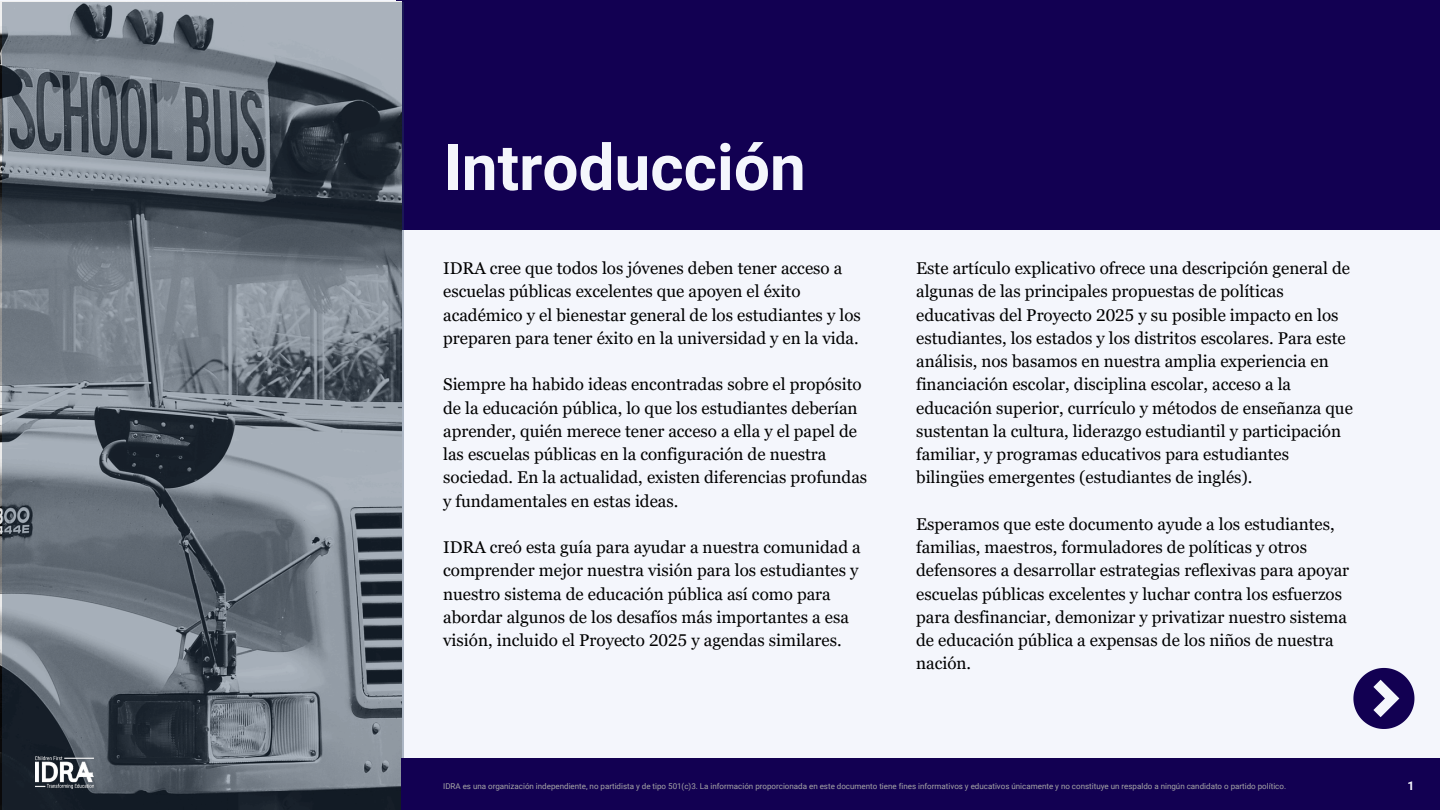
<style>
.page{position:relative;width:1440px;height:810px;background:#f4f6fc}
.page>*{position:absolute;margin:0;border:0;box-sizing:border-box;transform-origin:0 0}
.t1{font:700 64px "Roboto";color:#f4f6fc}
.t2{font:17px/23.2px "Georgia Pro";color:#000}
.t3{font:700 12px "Roboto";color:#f4f6fc}
.t4{font:8px "Roboto";color:#a6a6a6}
</style>
<div class="page">
<div style="left:396px;top:0;width:1044px;height:229px;background:#120052"></div>
<svg style="left:1353px;top:668px;width:61px;height:61px"></svg>
<svg style="left:2px;top:2px;width:401px;height:808px;background:#68717b"></svg>
<div style="left:401px;top:758px;width:1039px;height:52px;background:#120052"></div>
<img style="left:35px;top:757px;width:59px;height:31px">
<p class="t1" style="left:443px;top:131px;width:364px">Introducción</p>
<p class="t2" style="left:443px;top:257px;width:419px">IDRA cree que todos los jóvenes deben tener acceso a escuelas públicas excelentes que apoyen el éxito académico y el bienestar general de los estudiantes y los preparen para tener éxito en la universidad y en la vida.</p>
<h2 class="t2" style="left:443px;top:373px;width:426px">Siempre ha habido ideas encontradas sobre el propósito de la educación pública, lo que los estudiantes deberían aprender, quién merece tener acceso a ella y el papel de las escuelas públicas en la configuración de nuestra sociedad. En la actualidad, existen diferencias profundas y fundamentales en estas ideas.</h2>
<h2 class="t2" style="left:443px;top:536px;width:419px">IDRA creó esta guía para ayudar a nuestra comunidad a comprender mejor nuestra visión para los estudiantes y nuestro sistema de educación pública así como para abordar algunos de los desafíos más importantes a esa visión, incluido el Proyecto 2025 y agendas similares.</h2>
<h2 class="t2" style="left:916px;top:257px;width:438px">Este artículo explicativo ofrece una descripción general de algunas de las principales propuestas de políticas educativas del Proyecto 2025 y su posible impacto en los estudiantes, los estados y los distritos escolares. Para este análisis, nos basamos en nuestra amplia experiencia en financiación escolar, disciplina escolar, acceso a la educación superior, currículo y métodos de enseñanza que sustentan la cultura, liderazgo estudiantil y participación familiar, y programas educativos para estudiantes bilingües emergentes (estudiantes de inglés).</h2>
<h2 class="t2" style="left:916px;top:512px;width:435px">Esperamos que este documento ayude a los estudiantes, familias, maestros, formuladores de políticas y otros defensores a desarrollar estrategias reflexivas para apoyar escuelas públicas excelentes y luchar contra los esfuerzos para desfinanciar, demonizar y privatizar nuestro sistema de educación pública a expensas de los niños de nuestra nación.</h2>
<h2 class="t4" style="left:443px;top:781px;width:845px">IDRA es una organización independiente, no partidista y de tipo 501(c)3. La información proporcionada en este documento tiene fines informativos y educativos únicamente y no constituye un respaldo a ningún candidato o partido político.</h2>
<p class="t3" style="left:1408px;top:779px;width:8px">1</p>
</div>
